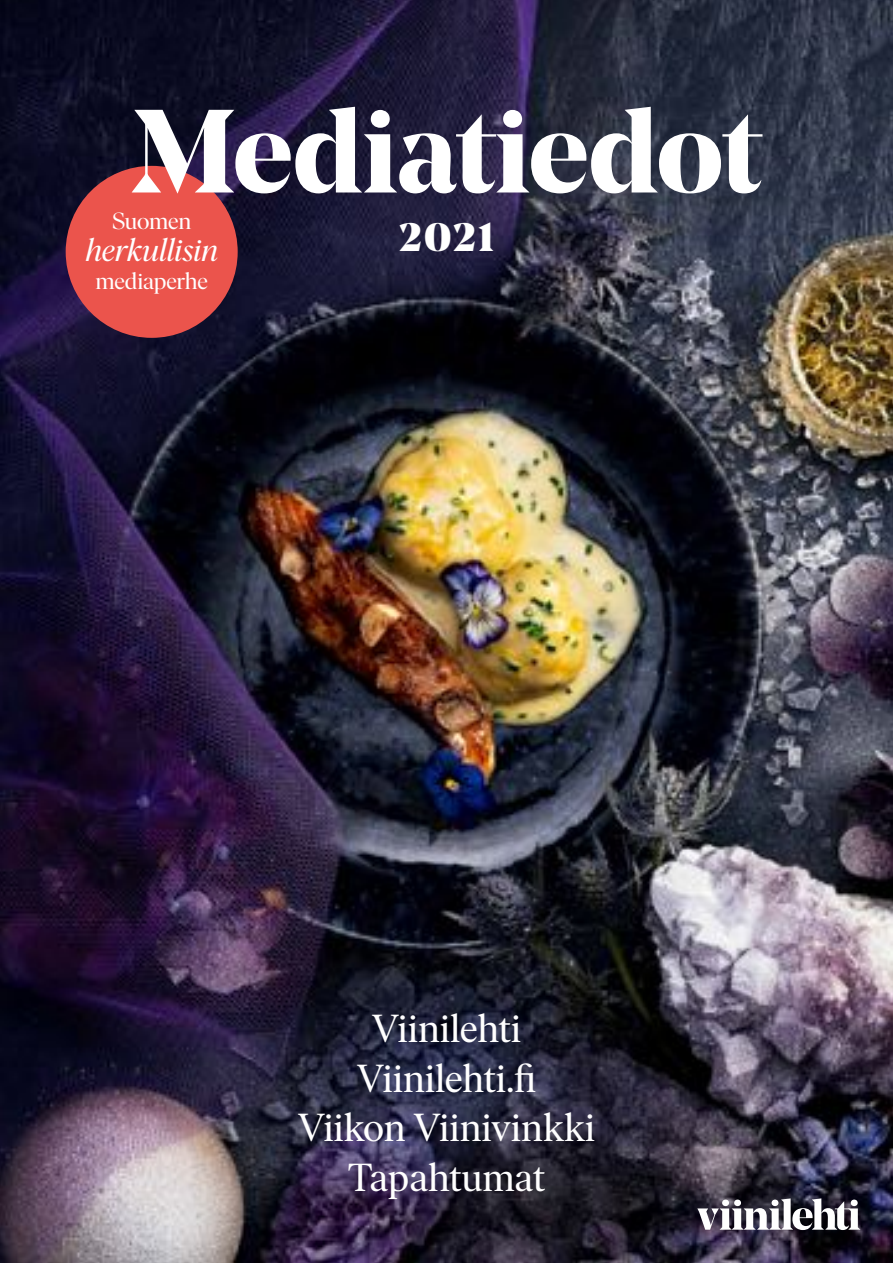
<style>
.page{position:relative;width:893px;height:1263px;background:#fff}
.page>*{position:absolute;margin:0;border:0;box-sizing:border-box;transform-origin:0 0}
.t1{font:700 117.6px "Noe Display";letter-spacing:-.01em;color:#fff}
.t2{font:900 39.45px "Noe Display";color:#fff}
.t3{font:39px/49.5px "Ivar Headline";color:#fff;text-align:center}
.t4{font:italic 31.95px "Ivar Display";letter-spacing:-.005em;color:#fff;scale:1.05 1}
.t5{font:23.25px "Ivar Display";letter-spacing:-.01em;color:#fff;scale:1.05 1}
</style>
<div class="page">
<img style="left:0;top:0;width:893px;height:1263px">
<svg style="left:697px;top:1198px;width:163px;height:32px"></svg>
<div style="left:66px;top:166px;width:172px;height:172px;background:#eb544c;border-radius:50%"></div>
<h1 class="t1" style="left:131px;top:76px;width:632px">Mediatiedot</h1>
<p class="t5" style="left:112px;top:209px;width:77px">Suomen</p>
<p class="t4" style="left:85px;top:233px;width:128px">herkullisin</p>
<p class="t5" style="left:95px;top:268px;width:109px">mediaperhe</p>
<p class="t2" style="left:399px;top:211px;width:97px">2021</p>
<p class="t3" style="left:298px;top:1005px;width:299px">Viinilehti<br>Viinilehti.fi<br>Viikon Viinivinkki<br>Tapahtumat</p>
</div>
